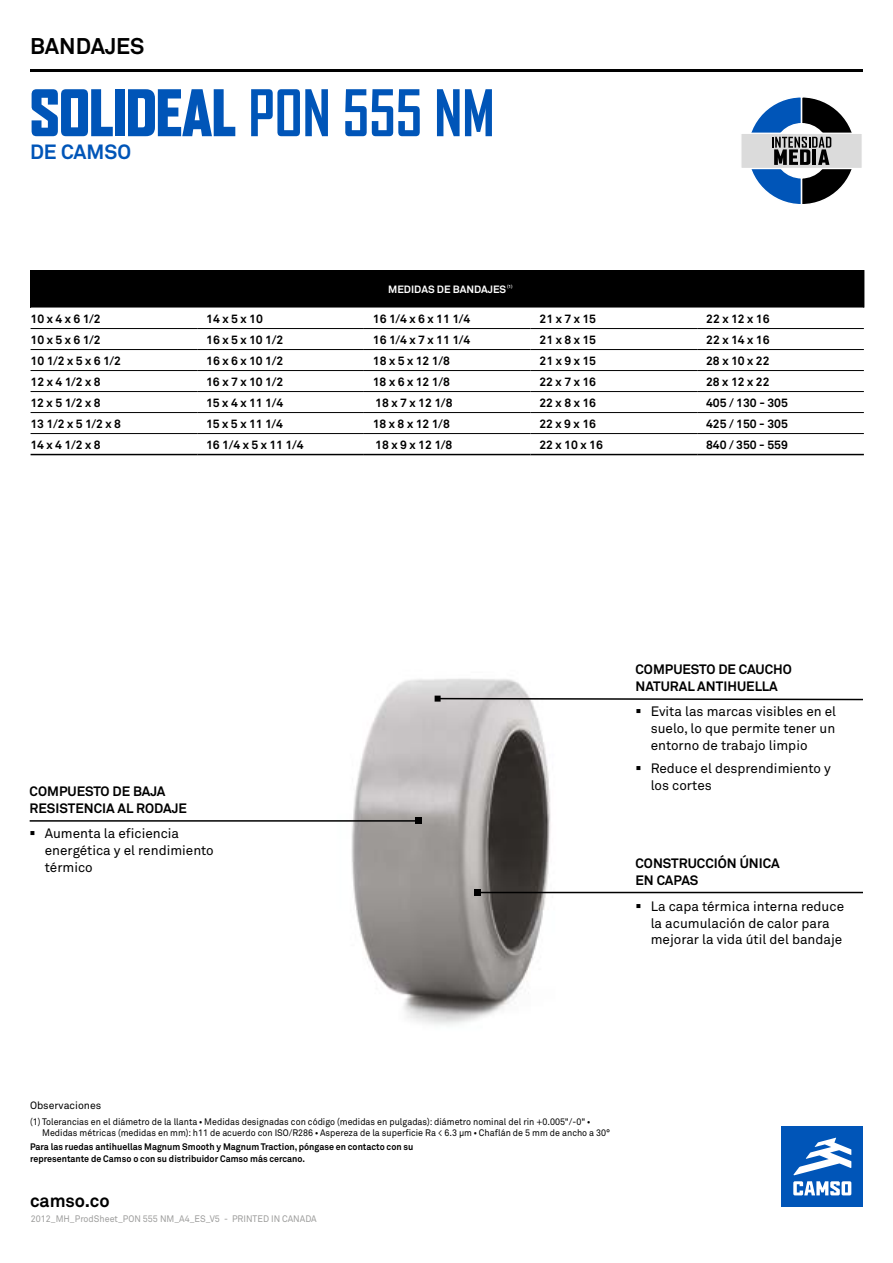
<style>
.page{position:relative;width:893px;height:1263px;background:#fff}
.page>*{position:absolute;margin:0;border:0;box-sizing:border-box;transform-origin:0 0}
.t1{font:900 61.5px "Agency FB";color:#0055b8;scale:.95 1}
.t2{font:700 22.5px "Akkurat Office";color:#000}
.t3{font:700 20.4px "Akkurat Office";color:#0055b8}
.t4{font:700 18px "Akkurat Office";color:#000}
.t5{font:13.5px/16.8px "Akkurat Office";color:#000}
.t6{font:700 13.5px/16.8px "Akkurat Office";color:#000}
.t7{font:700 12px "Akkurat Office";color:#000}
.t8{font:700 10.5px "Akkurat Office";color:#fff}
.t9{font:10.5px "Akkurat Office";color:#000}
.t10{font:9.3px/11.2px "Akkurat Office";color:#000;scale:.95 1}
.t11{font:700 9.3px/11.2px "Akkurat Office";color:#000;scale:.95 1}
.t12{font:9.3px "Akkurat Office";color:#9d9d9c;scale:.95 1}
.t13{font:700 4.35px "Akkurat Office";color:#fff}
.s1{font-weight:700}
</style>
<div class="page">
<img style="left:351px;top:678px;width:274px;height:347px">
<hr style="left:30px;top:69px;width:833px;height:3px;background:#000">
<hr style="left:477px;top:892px;width:386px;height:1px;background:#000">
<svg style="left:474px;top:889px;width:6px;height:6px"></svg>
<svg style="left:435px;top:696px;width:428px;height:6px"></svg>
<hr style="left:30px;top:820px;width:388px;height:2px;background:#000">
<svg style="left:415px;top:818px;width:6px;height:6px"></svg>
<div style="left:31px;top:270px;width:833px;height:38px;background:#000"></div>
<svg style="left:31px;top:329px;width:833px;height:125px"></svg>
<hr style="left:30px;top:270px;width:1px;height:38px;background:#000">
<hr style="left:364px;top:433px;width:167px;height:1px;background:#000">
<hr style="left:531px;top:433px;width:166px;height:1px;background:#000">
<hr style="left:31px;top:454px;width:166px;height:1px;background:#000">
<hr style="left:197px;top:454px;width:167px;height:1px;background:#000">
<hr style="left:364px;top:454px;width:167px;height:1px;background:#000">
<hr style="left:531px;top:454px;width:166px;height:1px;background:#000">
<hr style="left:697px;top:454px;width:167px;height:1px;background:#000">
<hr style="left:31px;top:433px;width:166px;height:1px;background:#000">
<hr style="left:197px;top:433px;width:167px;height:1px;background:#000">
<hr style="left:697px;top:433px;width:167px;height:1px;background:#000">
<hr style="left:31px;top:328px;width:166px;height:1px;background:#000">
<hr style="left:197px;top:328px;width:167px;height:1px;background:#000">
<hr style="left:364px;top:328px;width:167px;height:1px;background:#000">
<hr style="left:531px;top:328px;width:166px;height:1px;background:#000">
<hr style="left:697px;top:328px;width:167px;height:1px;background:#000">
<hr style="left:31px;top:349px;width:166px;height:1px;background:#000">
<hr style="left:197px;top:349px;width:167px;height:1px;background:#000">
<hr style="left:364px;top:349px;width:167px;height:1px;background:#000">
<hr style="left:531px;top:349px;width:166px;height:1px;background:#000">
<hr style="left:697px;top:349px;width:167px;height:1px;background:#000">
<hr style="left:31px;top:370px;width:166px;height:1px;background:#000">
<hr style="left:197px;top:370px;width:167px;height:1px;background:#000">
<hr style="left:364px;top:370px;width:167px;height:1px;background:#000">
<hr style="left:531px;top:370px;width:166px;height:1px;background:#000">
<hr style="left:697px;top:370px;width:167px;height:1px;background:#000">
<hr style="left:31px;top:391px;width:166px;height:1px;background:#000">
<hr style="left:197px;top:391px;width:167px;height:1px;background:#000">
<hr style="left:364px;top:391px;width:167px;height:1px;background:#000">
<hr style="left:531px;top:391px;width:166px;height:1px;background:#000">
<hr style="left:697px;top:391px;width:167px;height:1px;background:#000">
<hr style="left:31px;top:412px;width:166px;height:1px;background:#000">
<hr style="left:197px;top:412px;width:167px;height:1px;background:#000">
<hr style="left:364px;top:412px;width:167px;height:1px;background:#000">
<hr style="left:531px;top:412px;width:166px;height:1px;background:#000">
<hr style="left:697px;top:412px;width:167px;height:1px;background:#000">
<div style="left:740px;top:133px;width:123px;height:36px;background:#dbdbdb;border:1px solid #fff"></div>
<svg style="left:746px;top:97px;width:111px;height:107px"></svg>
<div style="left:782px;top:1126px;width:81px;height:81px;background:#0055b8"></div>
<svg style="left:793px;top:1181px;width:58px;height:14px"></svg>
<svg style="left:793px;top:1138px;width:58px;height:37px"></svg>
<h2 class="t2" style="left:30px;top:32px;width:116px">BANDAJES</h2>
<h1 class="t1" style="left:30px;top:77px;width:490px">SOLIDEAL <span class="s1">PON 555 NM</span></h1>
<h3 class="t3" style="left:30px;top:139px;width:103px">DE CAMSO</h3>
<p class="t13" style="left:507px;top:284px;width:7px">(1)</p>
<p class="t8" style="left:388px;top:283px;width:120px">MEDIDAS DE BANDAJES</p>
<p class="t7" style="left:31px;top:311px;width:72px">10 x 4 x 6 1/2</p>
<p class="t7" style="left:206px;top:311px;width:58px">14 x 5 x 10</p>
<p class="t7" style="left:373px;top:311px;width:99px">16 1/4 x 6 x 11 1/4</p>
<p class="t7" style="left:539px;top:311px;width:58px">21 x 7 x 15</p>
<p class="t7" style="left:706px;top:311px;width:65px">22 x 12 x 16</p>
<p class="t7" style="left:31px;top:332px;width:72px">10 x 5 x 6 1/2</p>
<p class="t7" style="left:206px;top:332px;width:79px">16 x 5 x 10 1/2</p>
<p class="t7" style="left:373px;top:332px;width:99px">16 1/4 x 7 x 11 1/4</p>
<p class="t7" style="left:539px;top:332px;width:58px">21 x 8 x 15</p>
<p class="t7" style="left:706px;top:332px;width:65px">22 x 14 x 16</p>
<p class="t7" style="left:31px;top:353px;width:92px">10 1/2 x 5 x 6 1/2</p>
<p class="t7" style="left:206px;top:353px;width:79px">16 x 6 x 10 1/2</p>
<p class="t7" style="left:373px;top:353px;width:79px">18 x 5 x 12 1/8</p>
<p class="t7" style="left:539px;top:353px;width:58px">21 x 9 x 15</p>
<p class="t7" style="left:706px;top:353px;width:65px">28 x 10 x 22</p>
<p class="t7" style="left:30px;top:374px;width:72px">12 x 4 1/2 x 8</p>
<p class="t7" style="left:206px;top:374px;width:79px">16 x 7 x 10 1/2</p>
<p class="t7" style="left:373px;top:374px;width:79px">18 x 6 x 12 1/8</p>
<p class="t7" style="left:539px;top:374px;width:58px">22 x 7 x 16</p>
<p class="t7" style="left:706px;top:374px;width:65px">28 x 12 x 22</p>
<p class="t7" style="left:30px;top:395px;width:72px">12 x 5 1/2 x 8</p>
<p class="t7" style="left:206px;top:395px;width:79px">15 x 4 x 11 1/4</p>
<p class="t7" style="left:375px;top:395px;width:79px">18 x 7 x 12 1/8</p>
<p class="t7" style="left:539px;top:395px;width:58px">22 x 8 x 16</p>
<p class="t7" style="left:706px;top:395px;width:83px">405 / 130 - 305</p>
<p class="t7" style="left:30px;top:416px;width:92px">13 1/2 x 5 1/2 x 8</p>
<p class="t7" style="left:206px;top:416px;width:79px">15 x 5 x 11 1/4</p>
<p class="t7" style="left:373px;top:416px;width:79px">18 x 8 x 12 1/8</p>
<p class="t7" style="left:539px;top:416px;width:58px">22 x 9 x 16</p>
<p class="t7" style="left:706px;top:416px;width:83px">425 / 150 - 305</p>
<p class="t7" style="left:30px;top:437px;width:72px">14 x 4 1/2 x 8</p>
<p class="t7" style="left:206px;top:437px;width:99px">16 1/4 x 5 x 11 1/4</p>
<p class="t7" style="left:375px;top:437px;width:79px">18 x 9 x 12 1/8</p>
<p class="t7" style="left:539px;top:437px;width:65px">22 x 10 x 16</p>
<p class="t7" style="left:706px;top:437px;width:83px">840 / 350 - 559</p>
<p class="t6" style="left:30px;top:783px;width:159px">COMPUESTO DE BAJA<br>RESISTENCIA AL RODAJE</p>
<p class="t5" style="left:45px;top:825px;width:171px;text-indent:-15px">▪ Aumenta la eficiencia energética y el rendimiento térmico</p>
<p class="t6" style="left:635px;top:661px;width:158px">COMPUESTO DE CAUCHO<br>NATURAL ANTIHUELLA</p>
<p class="t5" style="left:651px;top:704px;width:187px;text-align:justify;text-indent:-15px">▪ Evita las marcas visibles en el suelo, lo que permite tener un entorno de trabajo limpio</p>
<p class="t5" style="left:651px;top:760px;width:182px;text-indent:-15px">▪ Reduce el desprendimiento y los cortes</p>
<p class="t6" style="left:635px;top:855px;width:146px">CONSTRUCCIÓN ÚNICA<br>EN CAPAS</p>
<p class="t5" style="left:651px;top:898px;width:195px;text-indent:-15px">▪ La capa térmica interna reduce la acumulación de calor para mejorar la vida útil del bandaje</p>
<p class="t9" style="left:30px;top:1099px;width:73px">Observaciones</p>
<p class="t10" style="left:42px;top:1116px;width:600px;text-indent:-12px">(1) Tolerancias en el diámetro de la llanta • Medidas designadas con código (medidas en pulgadas): diámetro nominal del rin +0.005"/-0" •<br>Medidas métricas (medidas en mm): h11 de acuerdo con ISO/R286 • Aspereza de la superficie Ra &lt; 6.3 μm • Chaflán de 5 mm de ancho a 30°</p>
<p class="t11" style="left:30px;top:1141px;width:405px">Para las ruedas antihuellas Magnum Smooth y Magnum Traction, póngase en contacto con su representante de Camso o con su distribuidor Camso más cercano.</p>
<h3 class="t4" style="left:30px;top:1189px;width:81px">camso.co</h3>
<p class="t12" style="left:31px;top:1213px;width:302px">2012_MH_ProdSheet_PON 555 NM_A4_ES_V5 - PRINTED IN CANADA</p>
</div>
